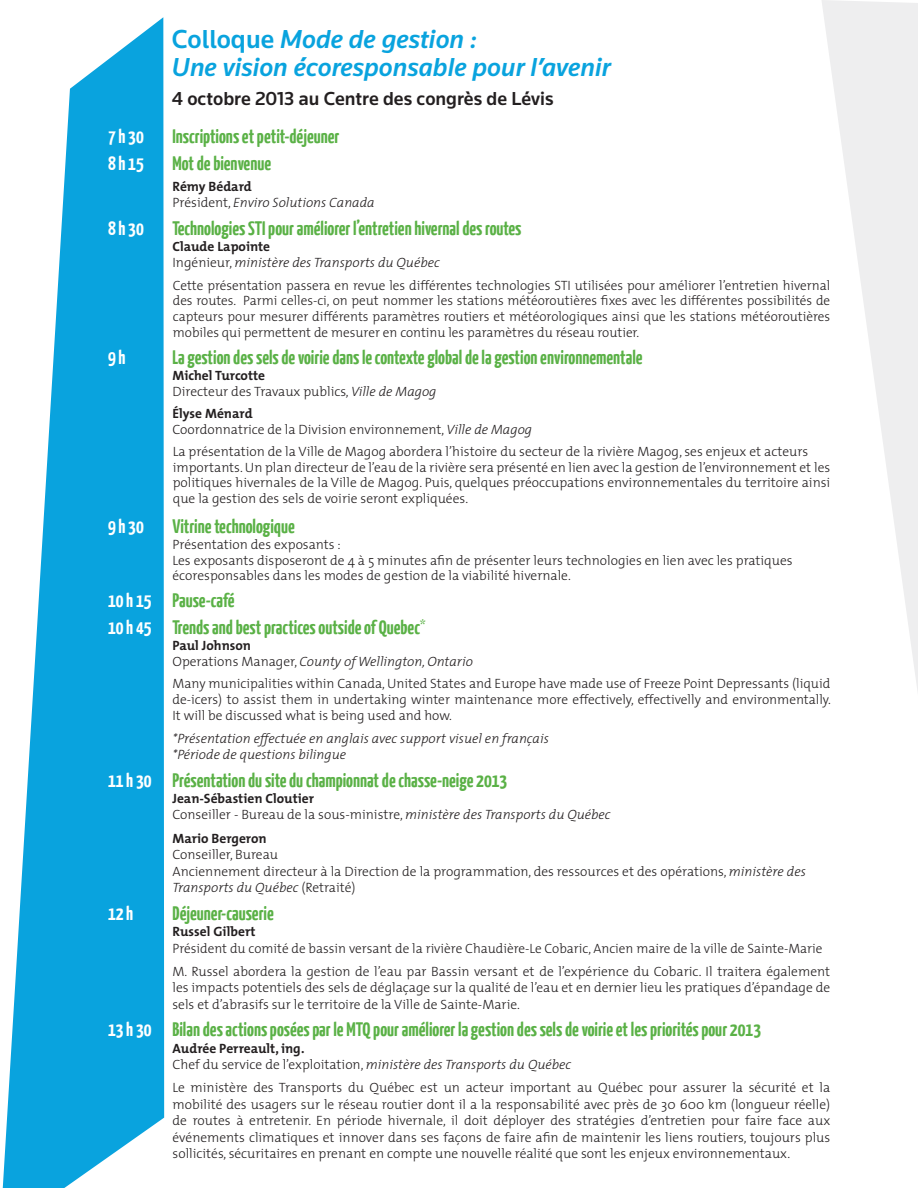
<style>
.page{position:relative;width:918px;height:1188px;background:#fff}
.page>*{position:absolute;margin:0;border:0;box-sizing:border-box;transform-origin:0 0}
.t1{font:italic 500 27px/28.5px "Knowledge";color:#09a3de}
.t2{font:700 19.5px/26.7px "Yanone Kaffeesatz";color:#5ab146}
.t3{font:500 19.5px "Knowledge";color:#231f20}
.t4{font:700 19.5px "Yanone Kaffeesatz";color:#fff}
.t5{font:300 13.5px/15.9px "The Mix";color:#231f20}
.t6{font:italic 300 13.5px/16.5px "The Mix";color:#231f20}
.t7{font:700 13.5px "The Mix";color:#231f20}
.s1{font-style:normal}
.s2{font-weight:700;font-style:normal}
.s3{font-weight:700}
.s4{font-style:italic}
.s5{color:#fff}
</style>
<div class="page">
<svg style="left:822px;top:0;width:96px;height:691px"></svg>
<svg style="left:3px;top:17px;width:161px;height:1171px;fill:#09a3de"></svg>
<h1 class="t1" style="left:172px;top:24px;width:440px"><span class="s1">Colloque</span> Mode de gestion :<br>Une vision écoresponsable pour l’avenir</h1>
<h2 class="t3" style="left:172px;top:86px;width:383px">4 octobre 2013 au Centre des congrès de Lévis</h2>
<h2 class="t4" style="left:108px;top:124px;width:37px">7 h 30</h2>
<h2 class="t2" style="left:173px;top:122px;width:168px">Inscriptions et petit-déjeuner</h2>
<h2 class="t4" style="left:108px;top:151px;width:37px">8 h 15</h2>
<h2 class="t2" style="left:173px;top:149px;width:100px">Mot de bienvenue</h2>
<p class="t6" style="left:173px;top:177px;width:204px"><span class="s2">Rémy Bédard<br></span><span class="s1">Président,</span> Enviro Solutions Canada</p>
<h2 class="t4" style="left:108px;top:216px;width:37px">8 h 30</h2>
<h2 class="t2" style="left:173px;top:214px;width:350px">Technologies STI pour améliorer l’entretien hivernal des routes</h2>
<p class="t6" style="left:173px;top:238px;width:269px;line-height:15.9px"><span class="s2">Claude Lapointe<br></span><span class="s1">Ingénieur,</span> ministère des Transports du Québec</p>
<p class="t5" style="left:173px;top:277px;width:659px;text-align:justify">Cette présentation passera en revue les différentes technologies STI utilisées pour améliorer l’entretien hivernal des routes. Parmi celles-ci, on peut nommer les stations météoroutières fixes avec les différentes possibilités de capteurs pour mesurer différents paramètres routiers et météorologiques ainsi que les stations météoroutières mobiles qui permettent de mesurer en continu les paramètres du réseau routier.</p>
<h2 class="t4" style="left:108px;top:345px;width:19px">9 h</h2>
<h2 class="t2" style="left:173px;top:343px;width:472px">La gestion des sels de voirie dans le contexte global de la gestion environnementale</h2>
<p class="t5" style="left:173px;top:367px;width:266px"><span class="s3">Michel Turcotte<br></span>Directeur des Travaux publics, <span class="s4">Ville de Magog</span></p>
<p class="t5" style="left:172px;top:405px;width:361px"><span class="s3">Élyse Ménard<br></span>Coordonnatrice de la Division environnement, <span class="s4">Ville de Magog</span></p>
<p class="t5" style="left:173px;top:443px;width:659px">La présentation de la Ville de Magog abordera l’histoire du secteur de la rivière Magog, ses enjeux et acteurs importants. Un plan directeur de l’eau de la rivière sera présenté en lien avec la gestion de l’environnement et les politiques hivernales de la Ville de Magog. Puis, quelques préoccupations environnementales du territoire ainsi que la gestion des sels de voirie seront expliquées.</p>
<h2 class="t4" style="left:108px;top:514px;width:37px">9 h 30</h2>
<h2 class="t2" style="left:173px;top:512px;width:124px">Vitrine technologique</h2>
<p class="t5" style="left:173px;top:536px;width:622px">Présentation des exposants :<br>Les exposants disposeront de 4 à 5 minutes afin de présenter leurs technologies en lien avec les pratiques écoresponsables dans les modes de gestion de la viabilité hivernale.</p>
<h2 class="t2" style="left:108px;top:587px;width:319px"><span class="s5">10 h 15</span> Pause-café<br><span class="s5">10 h 45</span> Trends and best practices outside of Quebec<sup>*</sup></h2>
<p class="t6" style="left:173px;top:637px;width:302px;line-height:15.9px"><span class="s2">Paul Johnson<br></span><span class="s1">Operations Manager,</span> County of Wellington, Ontario</p>
<p class="t5" style="left:172px;top:675px;width:660px;text-align:justify">Many municipalities within Canada, United States and Europe have made use of Freeze Point Depressants (liquid de-icers) to assist them in undertaking winter maintenance more effectively, effectivelly and environmentally.<br>It will be discussed what is being used and how.</p>
<p class="t6" style="left:173px;top:729px;width:378px">*Présentation effectuée en anglais avec support visuel en français *Période de questions bilingue</p>
<h2 class="t2" style="left:108px;top:766px;width:401px"><span class="s5">11 h 30</span> Présentation du site du championnat de chasse-neige 2013</h2>
<p class="t5" style="left:173px;top:790px;width:440px;line-height:16.5px"><span class="s3">Jean-Sébastien Cloutier<br></span>Conseiller - Bureau de la sous-ministre, <span class="s4">ministère des Transports du Québec</span></p>
<p class="t7" style="left:173px;top:827px;width:96px">Mario Bergeron</p>
<p class="t5" style="left:173px;top:846px;width:635px;line-height:16.5px">Conseiller, Bureau<br>Anciennement directeur à la Direction de la programmation, des ressources et des opérations, <span class="s4">ministère des<br>Transports du Québec</span> (Retraité)</p>
<h2 class="t4" style="left:108px;top:901px;width:27px">12 h</h2>
<h2 class="t2" style="left:173px;top:899px;width:103px">Déjeuner-causerie</h2>
<p class="t7" style="left:173px;top:920px;width:85px">Russel Gilbert</p>
<p class="t5" style="left:172px;top:936px;width:659px;line-height:23.2px">Président du comité de bassin versant de la rivière Chaudière-Le Cobaric, Ancien maire de la ville de Sainte-Marie<br>M. Russel abordera la gestion de l’eau par Bassin versant et de l’expérience du Cobaric. Il traitera également</p>
<p class="t5" style="left:172px;top:979px;width:659px;line-height:16.5px">les impacts potentiels des sels de déglaçage sur la qualité de l’eau et en dernier lieu les pratiques d’épandage de sels et d’abrasifs sur le territoire de la Ville de Sainte-Marie.</p>
<h2 class="t2" style="left:108px;top:1016px;width:655px"><span class="s5">13 h 30</span> Bilan des actions posées par le MTQ pour améliorer la gestion des sels de voirie et les priorités pour 2013</h2>
<p class="t5" style="left:173px;top:1039px;width:400px;line-height:16.5px"><span class="s3">Audrée Perreault, ing.<br></span>Chef du service de l’exploitation, <span class="s4">ministère des Transports du Québec</span></p>
<p class="t5" style="left:173px;top:1079px;width:659px;line-height:16.5px;text-align:justify">Le ministère des Transports du Québec est un acteur important au Québec pour assurer la sécurité et la mobilité des usagers sur le réseau routier dont il a la responsabilité avec près de 30 600 km (longueur réelle) de routes à entretenir. En période hivernale, il doit déployer des stratégies d’entretien pour faire face aux événements climatiques et innover dans ses façons de faire afin de maintenir les liens routiers, toujours plus sollicités, sécuritaires en prenant en compte une nouvelle réalité que sont les enjeux environnementaux.</p>
</div>
